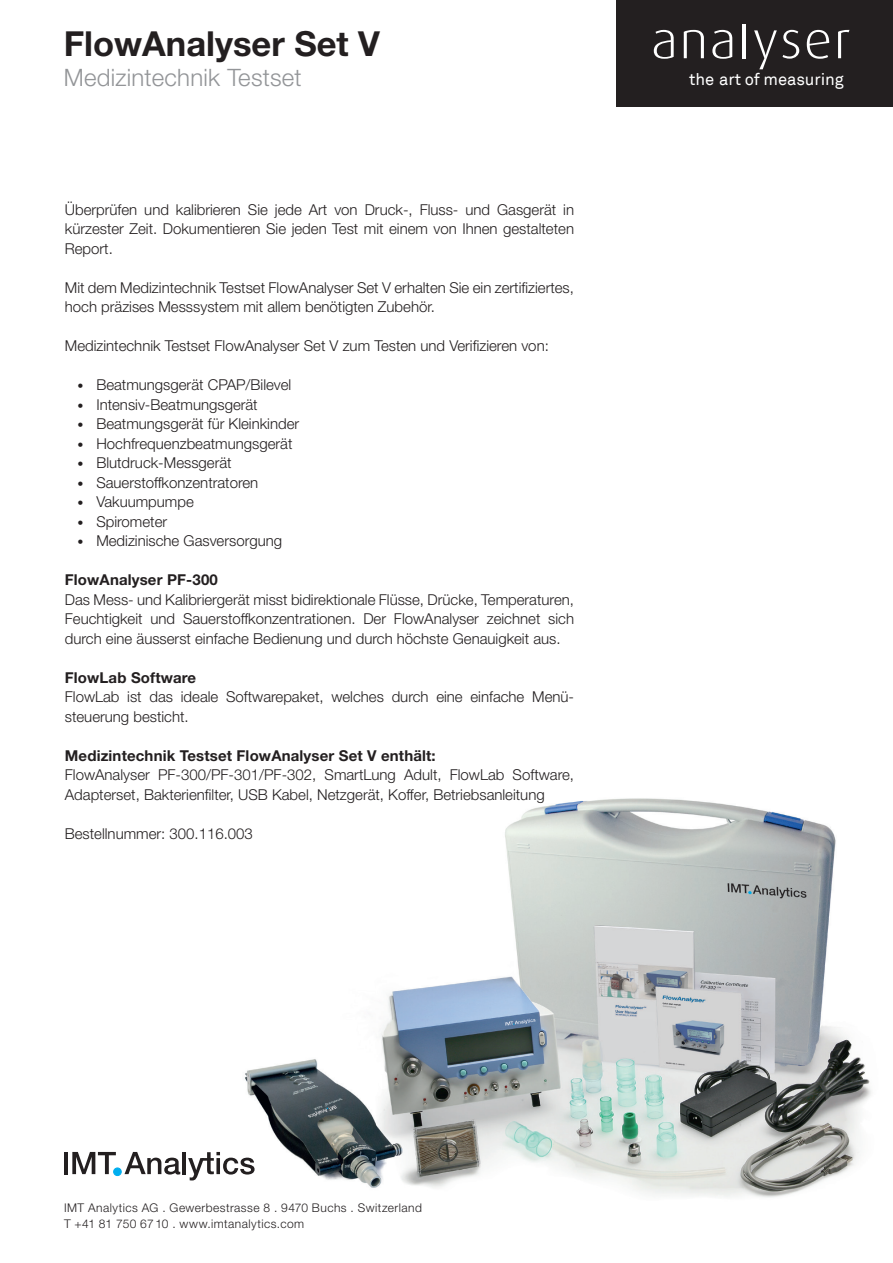
<style>
.page{position:relative;width:893px;height:1263px;background:#fff}
.page>*{position:absolute;margin:0;border:0;box-sizing:border-box;transform-origin:0 0}
.t1{font:700 34.5px "Helvetica Neue LT Pro";color:#231f20}
.t2{font:300 24px "Helvetica Neue LT Pro";letter-spacing:.01em;color:#939598}
.t3{font:16.65px "Akkurat";letter-spacing:-.005em;color:#fff}
.t4{font:300 15px/19.5px "Helvetica Neue LT Pro";color:#231f20}
.t5{font:700 15px "Helvetica Neue LT Pro";letter-spacing:.01em;color:#231f20}
.t6{font:300 12px/16.5px "Helvetica Neue LT Pro";letter-spacing:.04em;color:#231f20}
.s1{font-size:12px}
</style>
<div class="page">
<img style="left:217px;top:798px;width:654px;height:400px">
<div style="left:114px;top:1168px;width:7px;height:7px;background:#00aeef;border-radius:50%"></div>
<div style="left:113px;top:1168px;width:8px;height:8px;border:1px solid #00aeef;border-radius:50%"></div>
<hr style="left:64px;top:1152px;width:4px;height:22px;background:#231f20">
<svg style="left:72px;top:1152px;width:44px;height:22px"></svg>
<svg style="left:125px;top:1152px;width:55px;height:22px"></svg>
<hr style="left:183px;top:1152px;width:3px;height:22px;background:#231f20">
<svg style="left:188px;top:1152px;width:67px;height:28px"></svg>
<div style="left:617px;top:0;width:276px;height:106px;background:#231f20"></div>
<svg style="left:654px;top:30px;width:20px;height:29px"></svg>
<svg style="left:684px;top:30px;width:20px;height:28px"></svg>
<svg style="left:712px;top:30px;width:20px;height:29px"></svg>
<hr style="left:743px;top:24px;width:3px;height:34px;background:#fff">
<svg style="left:754px;top:30px;width:45px;height:39px"></svg>
<svg style="left:807px;top:30px;width:22px;height:29px"></svg>
<svg style="left:838px;top:30px;width:11px;height:28px"></svg>
<h1 class="t1" style="left:64px;top:22px;width:318px">FlowAnalyser Set V</h1>
<h2 class="t2" style="left:64px;top:63px;width:239px">Medizintechnik Testset</h2>
<p class="t4" style="left:65px;top:199px;width:511px;text-align:justify">Überprüfen und kalibrieren Sie jede Art von Druck-, Fluss- und Gasgerät in kürzester Zeit. Dokumentieren Sie jeden Test mit einem von Ihnen gestalteten Report.</p>
<p class="t4" style="left:65px;top:277px;width:511px">Mit dem Medizintechnik Testset FlowAnalyser Set V erhalten Sie ein zertifiziertes, hoch präzises Messsystem mit allem benötigten Zubehör.</p>
<p class="t4" style="left:65px;top:336px;width:485px">Medizintechnik Testset FlowAnalyser Set V zum Testen und Verifizieren von:</p>
<p class="t4" style="left:78px;top:375px;width:215px"><span class="s1">•</span> Beatmungsgerät CPAP/Bilevel</p>
<p class="t4" style="left:78px;top:394px;width:182px"><span class="s1">•</span> Intensiv-Beatmungsgerät</p>
<p class="t4" style="left:78px;top:414px;width:223px"><span class="s1">•</span> Beatmungsgerät für Kleinkinder</p>
<p class="t4" style="left:78px;top:433px;width:216px"><span class="s1">•</span> Hochfrequenzbeatmungsgerät</p>
<p class="t4" style="left:78px;top:453px;width:156px"><span class="s1">•</span> Blutdruck-Messgerät</p>
<p class="t4" style="left:78px;top:472px;width:182px"><span class="s1">•</span> Sauerstoffkonzentratoren</p>
<p class="t4" style="left:78px;top:492px;width:118px"><span class="s1">•</span> Vakuumpumpe</p>
<p class="t4" style="left:78px;top:511px;width:91px"><span class="s1">•</span> Spirometer</p>
<p class="t4" style="left:78px;top:531px;width:206px"><span class="s1">•</span> Medizinische Gasversorgung</p>
<p class="t5" style="left:65px;top:570px;width:154px">FlowAnalyser PF-300</p>
<p class="t4" style="left:65px;top:589px;width:511px;text-align:justify">Das Mess- und Kalibriergerät misst bidirektionale Flüsse, Drücke, Temperaturen, Feuchtigkeit und Sauerstoffkonzentrationen. Der FlowAnalyser zeichnet sich durch eine äusserst einfache Bedienung und durch höchste Genauigkeit aus.</p>
<p class="t5" style="left:65px;top:668px;width:133px">FlowLab Software</p>
<p class="t4" style="left:65px;top:687px;width:509px">FlowLab ist das ideale Softwarepaket, welches durch eine einfache Menü&shy;steuerung besticht.</p>
<p class="t5" style="left:65px;top:746px;width:372px">Medizintechnik Testset FlowAnalyser Set V enthält:</p>
<p class="t4" style="left:65px;top:765px;width:511px">FlowAnalyser PF-300/PF-301/PF-302, SmartLung Adult, FlowLab Software,<br>Adapterset, Bakterienfilter, USB Kabel, Netzgerät, Koffer, Betriebsanleitung</p>
<p class="t4" style="left:65px;top:823px;width:190px">Bestellnummer: 300.116.003</p>
<p class="t3" style="left:689px;top:69px;width:156px">the art of measuring</p>
<p class="t6" style="left:64px;top:1199px;width:359px">IMT Analytics AG . Gewerbestrasse 8 . 9470 Buchs . Switzerland<br>T +41 81 750 67 10 . www.imtanalytics.com</p>
</div>
